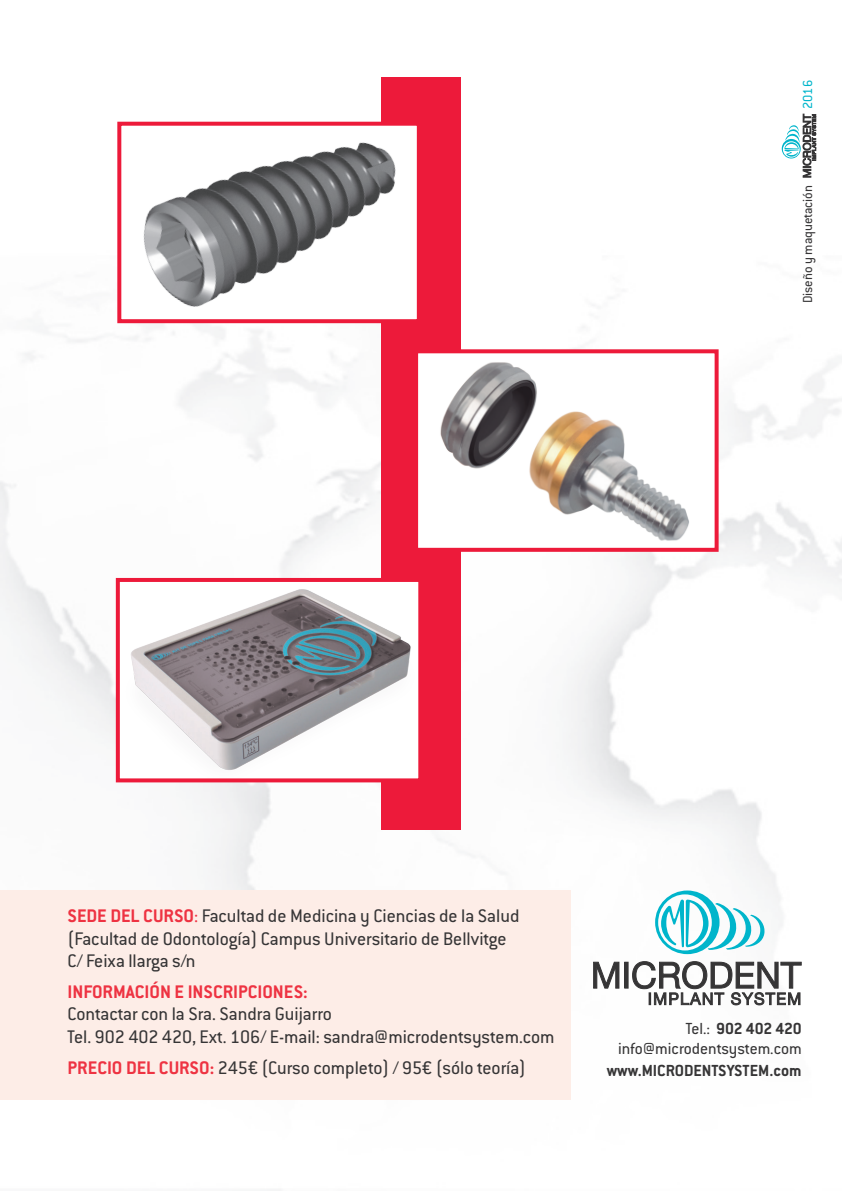
<style>
.page{position:relative;width:842px;height:1191px;background:#fff}
.page>*{position:absolute;margin:0;border:0;box-sizing:border-box;transform-origin:0 0}
.t1{font:20px "Conduit ITC Std";color:#363536}
.t2{font:700 20px "Conduit ITC Std";color:#ee3342}
.t3{font:700 17.6px "Conduit ITC Std";color:#363536}
.t4{font:17.6px "Conduit ITC Std";color:#363536}
.t5{font:14.4px "Conduit ITC Std";color:#363536}
.t6{font:14.4px "Conduit ITC Std";color:#00b5cb}
.s1{font-weight:700;color:#ee3342}
.s2{color:#ee3342}
.s3{font-weight:400}
</style>
<div class="page">
<img style="left:0;top:163px;width:842px;height:1028px">
<div style="left:0;top:890px;width:571px;height:209px;background:#fdede7"></div>
<svg style="left:782px;top:114px;width:34px;height:63px"></svg>
<svg style="left:593px;top:962px;width:26px;height:26px"></svg>
<div style="left:624px;top:962px;width:4px;height:26px;border:1px solid #363536"></div>
<svg style="left:632px;top:961px;width:169px;height:44px"></svg>
<svg style="left:655px;top:890px;width:111px;height:64px"></svg>
<hr style="left:841px;top:1001px;width:1px;height:46px;background:#ed1a3a">
<img style="left:841px;top:453px;width:1px;height:527px">
<div style="left:381px;top:77px;width:79px;height:752px;background:#ed1a3a"></div>
<img style="left:122px;top:127px;width:294px;height:191px">
<div style="left:117px;top:122px;width:304px;height:201px;border:4px solid #ed1a3a"></div>
<div style="left:416px;top:351px;width:301px;height:199px;background:#fff"></div>
<img style="left:440px;top:362px;width:249px;height:179px">
<div style="left:414px;top:349px;width:305px;height:203px;border:4px solid #ed1a3a"></div>
<img style="left:121px;top:583px;width:296px;height:194px">
<div style="left:116px;top:578px;width:306px;height:204px;border:4px solid #ed1a3a"></div>
<p class="t6" style="left:799px;top:109px;width:30px;rotate:-90deg">2016</p>
<p class="t5" style="left:799px;top:303px;width:120px;rotate:-90deg">Diseño y maquetación</p>
<p class="t1" style="left:68px;top:904px;width:453px"><span class="s1">SEDE DEL CURSO</span><span class="s2">:</span> Facultad de Medicina y Ciencias de la Salud</p>
<p class="t1" style="left:68px;top:926px;width:441px">(Facultad de Odontología) Campus Universitario de Bellvitge</p>
<p class="t1" style="left:68px;top:948px;width:129px">C/ Feixa llarga s/n</p>
<p class="t2" style="left:68px;top:979px;width:242px">INFORMACIÓN E INSCRIPCIONES:</p>
<p class="t1" style="left:68px;top:1002px;width:266px">Contactar con la Sra. Sandra Guijarro</p>
<p class="t1" style="left:68px;top:1024px;width:488px">Tel. 902 402 420, Ext. 106/ E-mail: sandra@microdentsystem.com</p>
<p class="t1" style="left:68px;top:1055px;width:460px"><span class="s1">PRECIO DEL CURSO:</span> 245€ (Curso completo) / 95€ (sólo teoría)</p>
<p class="t3" style="left:686px;top:1017px;width:117px"><span class="s3">Tel.:</span> 902 402 420</p>
<p class="t4" style="left:618px;top:1037px;width:185px">info@microdentsystem.com</p>
<p class="t3" style="left:607px;top:1059px;width:196px">www.MICRODENTSYSTEM.com</p>
</div>
